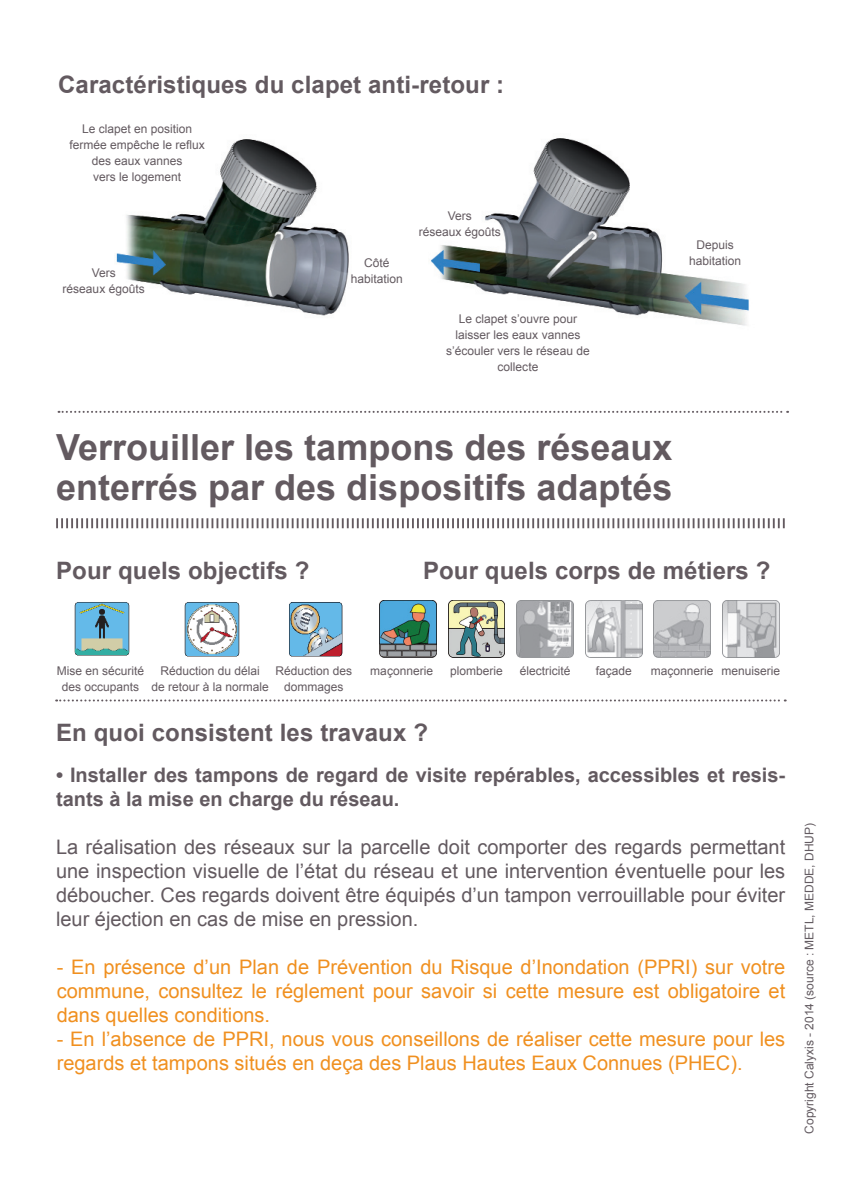
<style>
.page{position:relative;width:842px;height:1191px;background:#fff}
.page>*{position:absolute;margin:0;border:0;box-sizing:border-box;transform-origin:0 0}
.t1{font:700 36px/40px "Arial";color:#635a60}
.t2{font:700 24px "Arial";letter-spacing:.005em;color:#635a60}
.t3{font:20px/24px "Arial";color:#f09020;text-align:justify}
.t4{font:20px/24px "Arial";color:#635a60;text-align:justify}
.t5{font:700 20px/24px "Arial";color:#635a60}
.t6{font:12px/16px "Arial";color:#635a60;text-align:center}
.t7{font:12px "Arial";color:#635b61}
</style>
<div class="page">
<svg style="left:59px;top:411px;width:729px;height:2px"></svg>
<svg style="left:56px;top:518px;width:729px;height:10px"></svg>
<svg style="left:56px;top:699px;width:730px;height:2px"></svg>
<img style="left:116px;top:139px;width:233px;height:177px">
<img style="left:431px;top:138px;width:318px;height:188px">
<img style="left:74px;top:602px;width:56px;height:54px">
<img style="left:184px;top:602px;width:56px;height:55px">
<img style="left:289px;top:602px;width:54px;height:55px">
<img style="left:380px;top:600px;width:56px;height:57px">
<img style="left:448px;top:600px;width:57px;height:57px">
<img style="left:517px;top:600px;width:56px;height:57px">
<img style="left:585px;top:600px;width:57px;height:57px">
<img style="left:654px;top:600px;width:57px;height:57px">
<img style="left:722px;top:600px;width:57px;height:57px">
<h2 class="t2" style="left:58px;top:68px;width:448px">Caractéristiques du clapet anti-retour :</h2>
<p class="t6" style="left:70px;top:121px;width:137px">Le clapet en position fermée empêche le reflux des eaux vannes<br>vers le logement</p>
<p class="t6" style="left:63px;top:265px;width:84px">Vers<br>réseaux égoûts</p>
<p class="t6" style="left:351px;top:255px;width:54px">Côté habitation</p>
<p class="t6" style="left:419px;top:208px;width:84px">Vers<br>réseaux égoûts</p>
<p class="t6" style="left:446px;top:310px;width:145px">Le clapet s’ouvre pour laisser les eaux vannes s’écouler vers le réseau de collecte</p>
<p class="t6" style="left:689px;top:236px;width:54px">Depuis habitation</p>
<h1 class="t1" style="left:56px;top:428px;width:618px">Verrouiller les tampons des réseaux enterrés par des dispositifs adaptés</h1>
<h2 class="t2" style="left:56px;top:554px;width:255px">Pour quels objectifs ?</h2>
<h2 class="t2" style="left:423px;top:554px;width:349px">Pour quels corps de métiers ?</h2>
<p class="t6" style="left:57px;top:663px;width:89px">Mise en sécurité des occupants</p>
<p class="t6" style="left:152px;top:663px;width:119px">Réduction du délai<br>de retour à la normale</p>
<p class="t6" style="left:275px;top:663px;width:78px">Réduction des dommages</p>
<p class="t6" style="left:370px;top:662px;width:64px">maçonnerie</p>
<p class="t6" style="left:450px;top:663px;width:54px">plomberie</p>
<p class="t6" style="left:520px;top:662px;width:52px">électricité</p>
<p class="t6" style="left:596px;top:662px;width:38px">façade</p>
<p class="t6" style="left:651px;top:662px;width:131px">maçonnerie menuiserie</p>
<h2 class="t2" style="left:56px;top:716px;width:373px">En quoi consistent les travaux ?</h2>
<h3 class="t5" style="left:56px;top:763px;width:731px">• Installer des tampons de regard de visite repérables, accessibles et resis&shy;tants à la mise en charge du réseau.</h3>
<p class="t4" style="left:56px;top:835px;width:731px">La réalisation des réseaux sur la parcelle doit comporter des regards permettant une inspection visuelle de l’état du réseau et une intervention éventuelle pour les déboucher. Ces regards doivent être équipés d’un tampon verrouillable pour éviter leur éjection en cas de mise en pression.</p>
<h3 class="t3" style="left:57px;top:955px;width:730px">- En présence d’un Plan de Prévention du Risque d’Inondation (PPRI) sur votre commune, consultez le réglement pour savoir si cette mesure est obligatoire et dans quelles conditions.</h3>
<h3 class="t3" style="left:57px;top:1027px;width:730px">- En l’absence de PPRI, nous vous conseillons de réaliser cette mesure pour les regards et tampons situés en deça des Plaus Hautes Eaux Connues (PHEC).</h3>
<p class="t7" style="left:801px;top:1133px;width:312px;rotate:-90deg">Copyright Calyxis - 2014 (source : METL, MEDDE, DHUP)</p>
</div>
